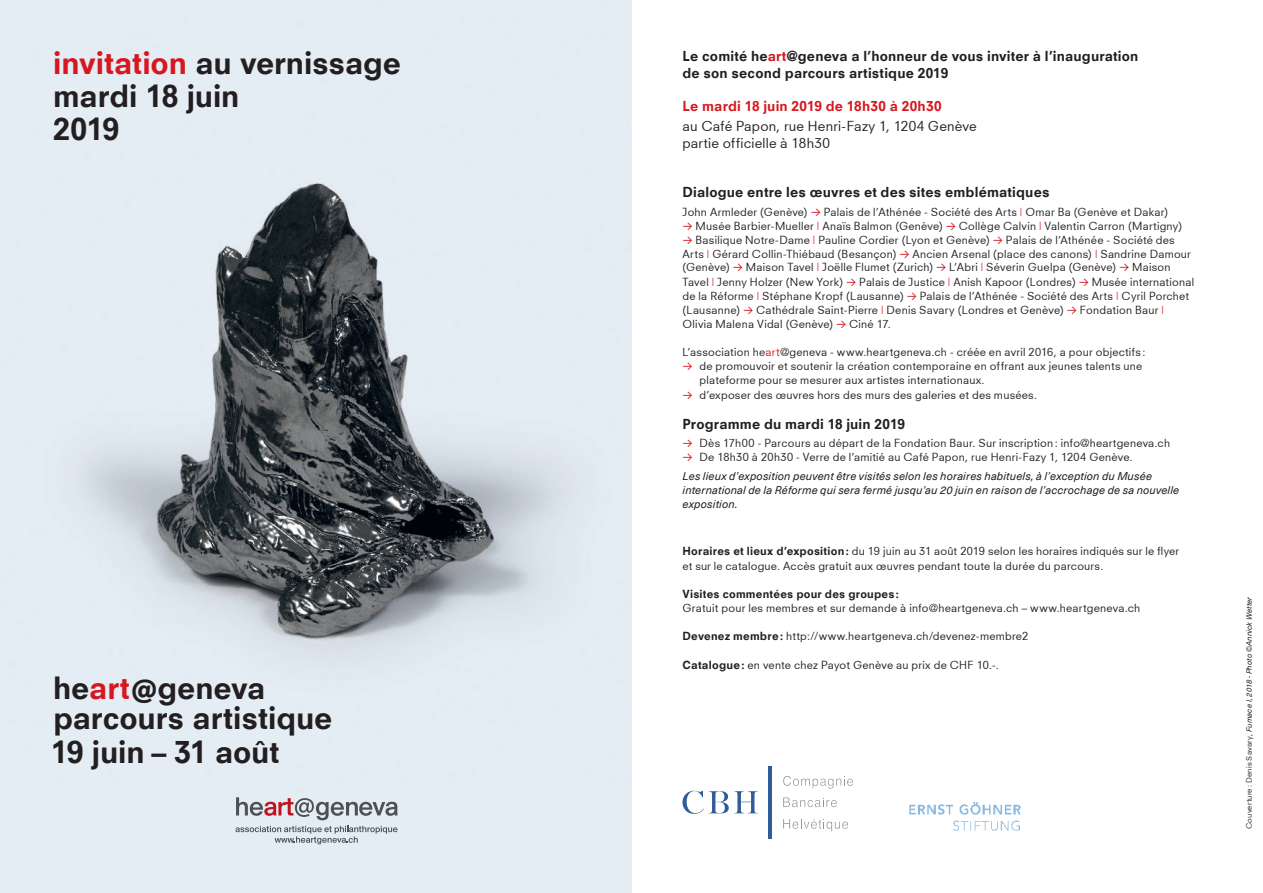
<style>
.page{position:relative;width:1263px;height:893px;background:#fff}
.page>*{position:absolute;margin:0;border:0;box-sizing:border-box;transform-origin:0 0}
.t1{font:30px/33px "Neuzeit S Heavy";letter-spacing:-.005em;color:#231f20}
.t2{font:13.5px/16.5px "Neuzeit S Heavy";letter-spacing:.01em;color:#231f20}
.t3{font:13.5px/16.5px "Neuzeit S";letter-spacing:.015em;color:#231f20}
.t4{font:13.5px "Neuzeit S Heavy";letter-spacing:.01em;color:#d7171f}
.t5{font:10.95px/14px "Neuzeit S";letter-spacing:.02em;color:#231f20}
.t6{font:italic 10.95px/14.2px "Neue Haas Unica Pro";letter-spacing:.015em;color:#231f20}
.t7{font:10.95px "Neuzeit S Heavy";letter-spacing:.02em;color:#231f20}
.t8{font:italic 7.5px "Neue Haas Unica Pro";letter-spacing:.02em;color:#231f20}
.s1{color:#d7171f}
.s2{font-family:"Vaud";font-weight:800;font-size:27.6px}
.s3{font-family:"Akkurat";font-size:12px;color:#d7171f}
.s4{font-family:"Neuzeit S Heavy"}
.s5{font-family:"Neuzeit S";font-style:normal}
</style>
<div class="page">
<hr style="left:768px;top:766px;width:4px;height:73px;background:#315c98">
<svg style="left:682px;top:791px;width:76px;height:23px"></svg>
<svg style="left:783px;top:797px;width:54px;height:10px"></svg>
<svg style="left:783px;top:819px;width:65px;height:12px"></svg>
<svg style="left:783px;top:776px;width:70px;height:13px"></svg>
<img style="left:909px;top:802px;width:112px;height:29px">
<img style="left:0;top:0;width:631px;height:893px">
<svg style="left:236px;top:797px;width:162px;height:23px"></svg>
<svg style="left:236px;top:826px;width:162px;height:18px"></svg>
<h1 class="t1" style="left:53px;top:46px;width:349px"><span class="s1">invitation</span> au vernissage mardi 18 juin<br>2019</h1>
<h1 class="t1" style="left:53px;top:673px;width:281px;line-height:30px">he<span class="s1">art</span><span class="s2">@</span>geneva parcours artistique</h1>
<h1 class="t1" style="left:51px;top:736px;width:230px">19 juin – 31 août</h1>
<p class="t2" style="left:682px;top:48px;width:457px">Le comité he<span class="s1">art</span>@geneva a l’honneur de vous inviter à l’inauguration de son second parcours artistique 2019</p>
<p class="t4" style="left:682px;top:97px;width:260px">Le mardi 18 juin 2019 de 18h30 à 20h30</p>
<p class="t3" style="left:682px;top:118px;width:296px">au Café Papon, rue Henri-Fazy 1, 1204 Genève partie officielle à 18h30</p>
<p class="t2" style="left:682px;top:184px;width:368px">Dialogue entre les œuvres et des sites emblématiques</p>
<p class="t5" style="left:682px;top:205px;width:513px">John Armleder (Genève) <span class="s3">≥</span> Palais de l’Athénée - Société des Arts <span class="s1">|</span> Omar Ba (Genève et Dakar)<br><span class="s3">≥</span> Musée Barbier-Mueller <span class="s1">|</span> Anaïs Balmon (Genève) <span class="s3">≥</span> Collège Calvin <span class="s1">|</span> Valentin Carron (Martigny) <span class="s3">≥</span> Basilique Notre-Dame <span class="s1">|</span> Pauline Cordier (Lyon et Genève) <span class="s3">≥</span> Palais de l’Athénée - Société des Arts <span class="s1">|</span> Gérard Collin-Thiébaud (Besançon) <span class="s3">≥</span> Ancien Arsenal (place des canons) <span class="s1">|</span> Sandrine Damour (Genève) <span class="s3">≥</span> Maison Tavel <span class="s1">|</span> Joëlle Flumet (Zurich) <span class="s3">≥</span> L’Abri <span class="s1">|</span> Séverin Guelpa (Genève) <span class="s3">≥</span> Maison Tavel <span class="s1">|</span> Jenny Holzer (New York) <span class="s3">≥</span> Palais de Justice <span class="s1">|</span> Anish Kapoor (Londres) <span class="s3">≥</span> Musée international de la Réforme <span class="s1">|</span> Stéphane Kropf (Lausanne) <span class="s3">≥</span> Palais de l’Athénée - Société des Arts <span class="s1">|</span> Cyril Porchet (Lausanne) <span class="s3">≥</span> Cathédrale Saint-Pierre <span class="s1">|</span> Denis Savary (Londres et Genève) <span class="s3">≥</span> Fondation Baur <span class="s1">| </span>Olivia Malena Vidal (Genève) <span class="s3">≥</span> Ciné 17.</p>
<p class="t5" style="left:682px;top:345px;width:464px">L’association he<span class="s1">art</span>@geneva - www.heartgeneva.ch - créée en avril 2016, a pour objectifs:</p>
<p class="t5" style="left:682px;top:359px;width:461px"><span class="s3">≥</span> de promouvoir et soutenir la création contemporaine en offrant aux jeunes talents une</p>
<p class="t5" style="left:699px;top:373px;width:287px">plateforme pour se mesurer aux artistes internationaux.</p>
<p class="t5" style="left:682px;top:387px;width:356px"><span class="s3">≥</span> d’exposer des œuvres hors des murs des galeries et des musées.</p>
<p class="t2" style="left:682px;top:416px;width:224px">Programme du mardi 18 juin 2019</p>
<p class="t5" style="left:682px;top:436px;width:489px"><span class="s3">≥</span> Dès 17h00 - Parcours au départ de la Fondation Baur. Sur inscription: info@heartgeneva.ch <span class="s3">≥</span> De 18h30 à 20h30 - Verre de l’amitié au Café Papon, rue Henri-Fazy 1, 1204 Genève.</p>
<p class="t6" style="left:682px;top:469px;width:498px">Les lieux d’exposition peuvent être visités selon les horaires habituels, à l’exception du Musée international de la Réforme qui sera fermé jusqu’au 20 juin en raison de l’accrochage de sa nouvelle exposition.</p>
<p class="t5" style="left:682px;top:544px;width:498px"><span class="s4">Horaires et lieux d’exposition:</span> du 19 juin au 31 août 2019 selon les horaires indiqués sur le flyer et sur le catalogue. Accès gratuit aux œuvres pendant toute la durée du parcours.</p>
<p class="t7" style="left:682px;top:587px;width:218px">Visites commentées pour des groupes:</p>
<p class="t5" style="left:682px;top:601px;width:459px">Gratuit pour les membres et sur demande à info@heartgeneva.ch – www.heartgeneva.ch</p>
<p class="t5" style="left:682px;top:629px;width:347px"><span class="s4">Devenez membre:</span> http://www.heartgeneva.ch/devenez-membre2</p>
<p class="t5" style="left:682px;top:658px;width:318px"><span class="s4">Catalogue:</span> en vente chez Payot Genève au prix de CHF 10.-.</p>
<p class="t8" style="left:1244px;top:829px;width:234px;rotate:-90deg"><span class="s5">Couverture: Denis Savary,</span> Fumace I, 2018 - Photo ©Annick Wetter</p>
</div>
